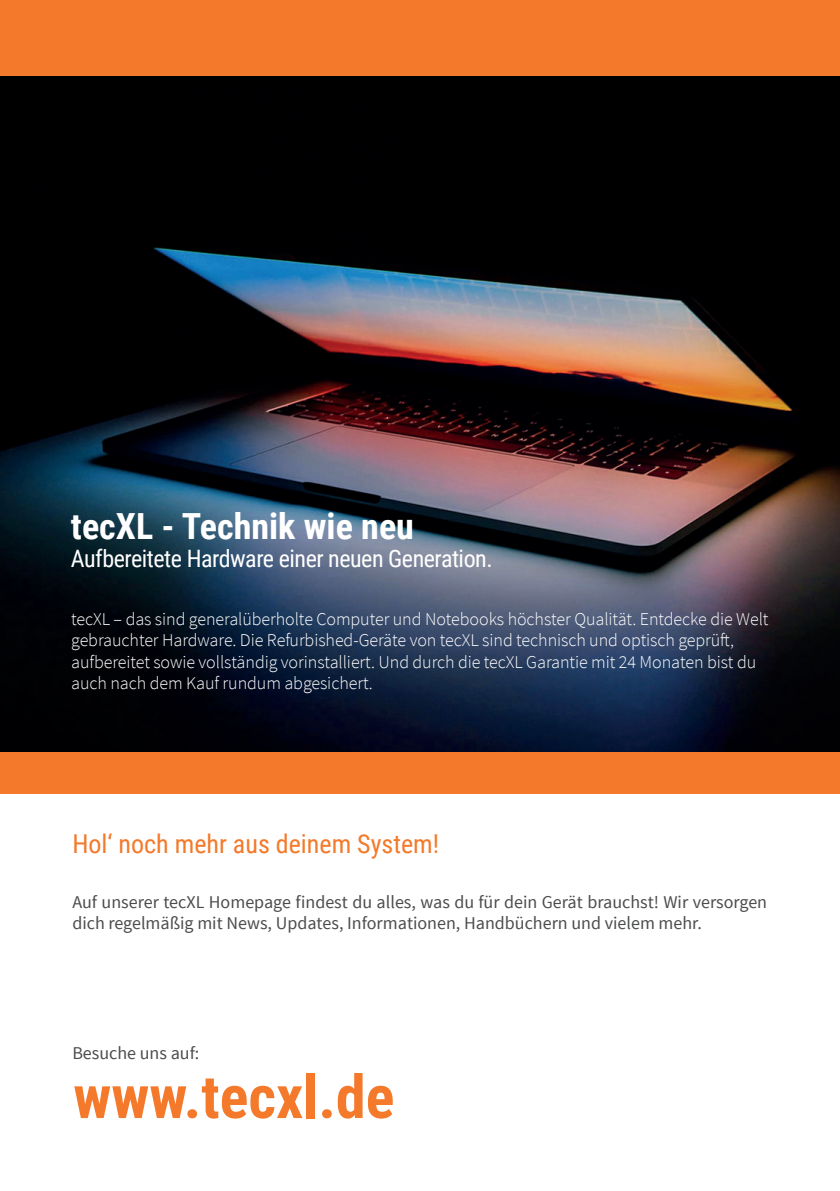
<style>
.page{position:relative;width:840px;height:1191px;background:#fff}
.page>*{position:absolute;margin:0;border:0;box-sizing:border-box;transform-origin:0 0}
.t1{font:700 60px "Roboto Condensed";color:#f4792a}
.t2{font:700 36px "Roboto Condensed";color:#fff}
.t3{font:26px "Roboto Condensed";color:#f4792a}
.t4{font:24px "Roboto Condensed";letter-spacing:-.02em;color:#fff}
.t5{font:300 18px/21.6px "Source Sans Pro";letter-spacing:-.005em;color:#fff}
.t6{font:18px/21.6px "Source Sans Pro";color:#4b4c4d}
</style>
<div class="page">
<div style="left:0;top:0;width:839px;height:1191px;background:#f4792a"></div>
<div style="left:0;top:795px;width:839px;height:396px;background:#fff"></div>
<img style="left:0;top:77px;width:839px;height:674px">
<h2 class="t2" style="left:71px;top:500px;width:344px">tecXL - Technik wie neu</h2>
<h3 class="t4" style="left:71px;top:542px;width:423px">Aufbereitete Hardware einer neuen Generation.</h3>
<p class="t5" style="left:71px;top:608px;width:698px">tecXL – das sind generalüberholte Computer und Notebooks höchster Qualität. Entdecke die Welt gebrauchter Hardware. Die Refurbished-Geräte von tecXL sind technisch und optisch geprüft, aufbereitet sowie vollständig vorinstalliert. Und durch die tecXL Garantie mit 24 Monaten bist du auch nach dem Kauf rundum abgesichert.</p>
<h3 class="t3" style="left:72px;top:825px;width:368px">Hol‘ noch mehr aus deinem System!</h3>
<p class="t6" style="left:72px;top:891px;width:696px">Auf unserer tecXL Homepage findest du alles, was du für dein Gerät brauchst! Wir versorgen dich regelmäßig mit News, Updates, Informationen, Handbüchern und vielem mehr.</p>
<p class="t6" style="left:72px;top:1042px;width:128px">Besuche uns auf:</p>
<h1 class="t1" style="left:73px;top:1054px;width:322px">www.tecxl.de</h1>
</div>
